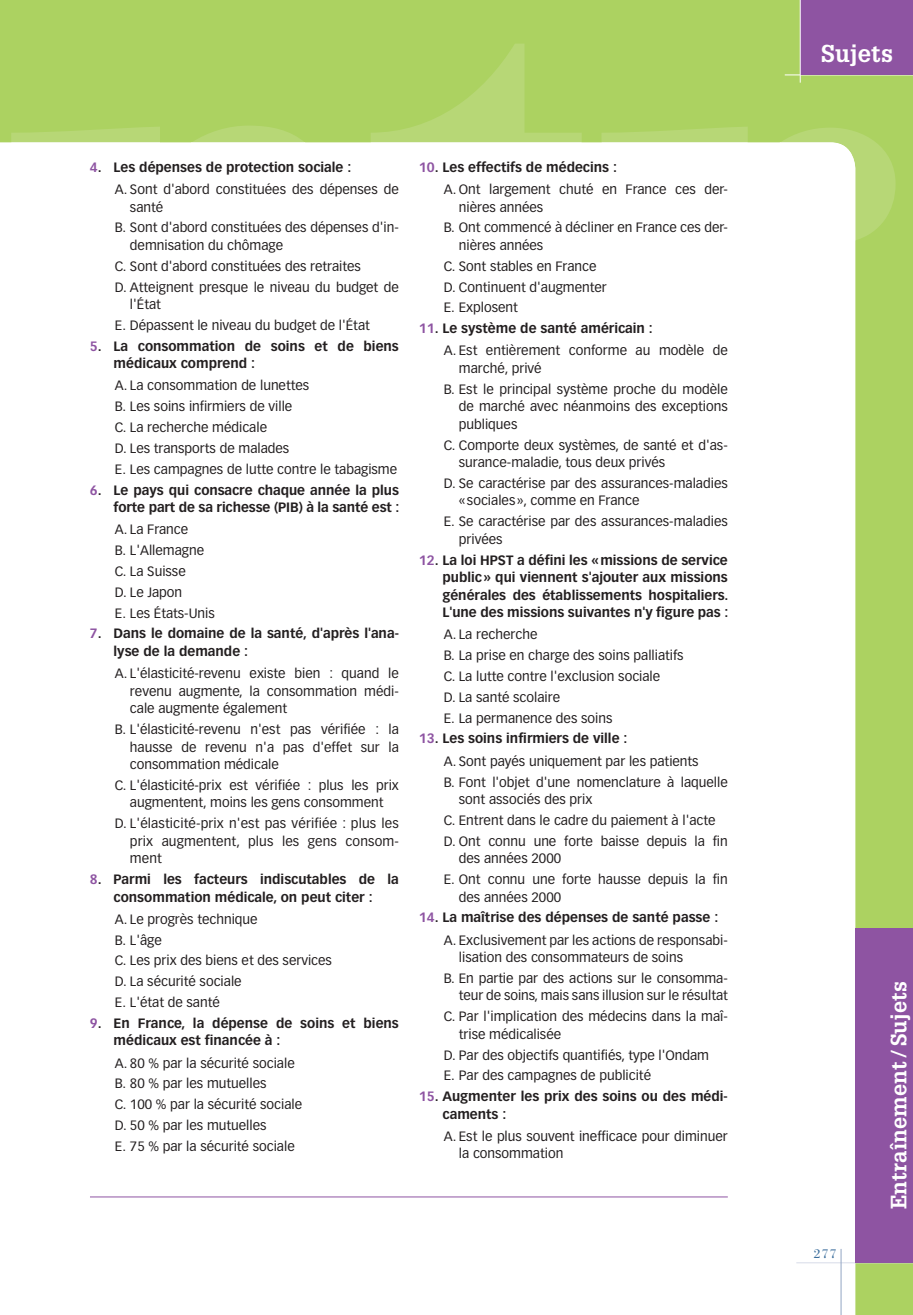
<style>
.page{position:relative;width:913px;height:1315px;background:#acd261}
.page>*{position:absolute;margin:0;border:0;box-sizing:border-box;transform-origin:0 0}
.t1{font:700 23.8px "Glypha";letter-spacing:.01em;color:#fff}
.t2{font:700 21.7px "Glypha";letter-spacing:.01em;color:#fff}
.t3{font:13.3px/20.8px "Vectora LH";color:#231f20}
.t4{font:700 13.3px/17.5px "Vectora LH";color:#231f20}
.t5{font:13.3px "Bodoni";color:#396c9b}
.s1{font-weight:700;color:#8e54a2}
.s2{font-weight:700}
.s3{color:#8e54a2}
</style>
<div class="page">
<div style="left:0;top:142px;width:855px;height:1173px;background:#fff"></div>
<hr style="left:796px;top:1262px;width:117px;height:1px;background:#d7dce8">
<hr style="left:840px;top:1249px;width:1px;height:66px;background:#92a5c3">
<svg style="left:11px;top:44px;width:902px;height:323px"></svg>
<div style="left:10px;top:142px;width:845px;height:238px;background:#fff"></div>
<div style="left:855px;top:928px;width:58px;height:334px;background:#8e54a2"></div>
<hr style="left:90px;top:1196px;width:638px;height:1px;background:#8e54a2">
<div style="left:800px;top:0;width:113px;height:75px;background:#8e54a2"></div>
<hr style="left:800px;top:0;width:1px;height:83px;background:#fff">
<p class="t3" style="left:115px;top:157px;width:285px;line-height:22.2px;text-indent:-25px"><span class="s1">4</span><span class="s2">. Les dépenses de protection sociale :<br></span>A. Sont d'abord constituées des dépenses de</p>
<p class="t3" style="left:115px;top:197px;width:285px;text-indent:15px">santé<br>B. Sont d'abord constituées des dépenses d'in-</p>
<p class="t3" style="left:115px;top:236px;width:285px;text-indent:15px">demnisation du chômage<br>C. Sont d'abord constituées des retraites<br>D. Atteignent presque le niveau du budget de</p>
<p class="t3" style="left:115px;top:295px;width:256px;text-indent:15px">l'État<br>E. Dépassent le niveau du budget de l'État</p>
<p class="t4" style="left:114px;top:338px;width:287px;text-indent:-24px"><span class="s3">5</span>. La consommation de soins et de biens médicaux comprend :</p>
<p class="t3" style="left:115px;top:376px;width:284px">A. La consommation de lunettes<br>B. Les soins infirmiers de ville<br>C. La recherche médicale<br>D. Les transports de malades<br>E. Les campagnes de lutte contre le tabagisme</p>
<p class="t4" style="left:90px;top:482px;width:311px;text-align:right"><span class="s3">6</span>. Le pays qui consacre chaque année la plus forte part de sa richesse (PIB) à la santé est :</p>
<p class="t3" style="left:115px;top:520px;width:101px">A. La France<br>B. L'Allemagne<br>C. La Suisse<br>D. Le Japon<br>E. Les États-Unis</p>
<p class="t4" style="left:114px;top:626px;width:287px;text-indent:-24px"><span class="s3">7</span>. Dans le domaine de la santé, d'après l'ana&shy;lyse de la demande :</p>
<p class="t3" style="left:130px;top:665px;width:270px;line-height:17.5px;text-align:justify;text-indent:-15px">A. L'élasticité-revenu existe bien : quand le revenu augmente, la consommation médi&shy;cale augmente également</p>
<p class="t3" style="left:130px;top:721px;width:270px;line-height:17.5px;text-align:justify;text-indent:-15px">B. L'élasticité-revenu n'est pas vérifiée : la hausse de revenu n'a pas d'effet sur la consommation médicale</p>
<p class="t3" style="left:115px;top:777px;width:285px;line-height:17.5px;text-align:center">C. L'élasticité-prix est vérifiée : plus les prix augmentent, moins les gens consomment</p>
<p class="t3" style="left:130px;top:815px;width:270px;line-height:17.5px;text-align:justify;text-indent:-15px">D. L'élasticité-prix n'est pas vérifiée : plus les prix augmentent, plus les gens consom&shy;ment</p>
<p class="t4" style="left:90px;top:871px;width:310px;text-align:center"><span class="s3">8</span>. Parmi les facteurs indiscutables de la consommation médicale, on peut citer :</p>
<p class="t3" style="left:115px;top:909px;width:218px">A. Le progrès technique<br>B. L'âge<br>C. Les prix des biens et des services<br>D. La sécurité sociale<br>E. L'état de santé</p>
<p class="t4" style="left:114px;top:1015px;width:287px;text-indent:-24px"><span class="s3">9</span>. En France, la dépense de soins et biens médicaux est financée à :</p>
<p class="t3" style="left:115px;top:1053px;width:189px">A. 80 % par la sécurité sociale<br>B. 80 % par les mutuelles<br>C. 100 % par la sécurité sociale<br>D. 50 % par les mutuelles<br>E. 75 % par la sécurité sociale</p>
<p class="t3" style="left:444px;top:157px;width:285px;line-height:22.2px;text-indent:-25px"><span class="s1">10</span><span class="s2">. Les effectifs de médecins :<br></span>A. Ont largement chuté en France ces der-</p>
<p class="t3" style="left:444px;top:197px;width:285px;text-indent:15px">nières années<br>B. Ont commencé à décliner en France ces der-</p>
<p class="t3" style="left:444px;top:236px;width:164px;text-indent:15px">nières années<br>C. Sont stables en France<br>D. Continuent d'augmenter<br>E. Explosent</p>
<p class="t3" style="left:444px;top:318px;width:285px;line-height:22.2px;text-indent:-25px"><span class="s1">11</span><span class="s2">. Le système de santé américain :<br></span>A. Est entièrement conforme au modèle de</p>
<p class="t3" style="left:444px;top:359px;width:285px;text-indent:15px">marché, privé<br>B. Est le principal système proche du modèle</p>
<p class="t3" style="left:459px;top:399px;width:270px;line-height:17.5px">de marché avec néanmoins des exceptions publiques</p>
<p class="t3" style="left:459px;top:437px;width:270px;line-height:17.5px;text-indent:-15px">C. Comporte deux systèmes, de santé et d'as&shy;surance-maladie, tous deux privés</p>
<p class="t3" style="left:459px;top:475px;width:270px;line-height:17.5px;text-indent:-15px">D. Se caractérise par des assurances-maladies « sociales », comme en France</p>
<p class="t3" style="left:459px;top:514px;width:270px;line-height:17.5px;text-indent:-15px">E. Se caractérise par des assurances-maladies privées</p>
<p class="t4" style="left:442px;top:552px;width:287px;text-align:justify;text-indent:-24px"><span class="s3">12</span>. La loi HPST a défini les « missions de service public » qui viennent s'ajouter aux missions générales des établissements hospitaliers.<br>L'une des missions suivantes n'y figure pas :</p>
<p class="t3" style="left:444px;top:625px;width:241px">A. La recherche<br>B. La prise en charge des soins palliatifs<br>C. La lutte contre l'exclusion sociale<br>D. La santé scolaire<br>E. La permanence des soins</p>
<p class="t3" style="left:444px;top:728px;width:256px;line-height:22.2px;text-indent:-25px"><span class="s1">13</span><span class="s2">. Les soins infirmiers de ville :<br></span>A. Sont payés uniquement par les patients</p>
<p class="t3" style="left:459px;top:774px;width:270px;line-height:17.5px;text-indent:-15px">B. Font l'objet d'une nomenclature à laquelle sont associés des prix</p>
<p class="t3" style="left:444px;top:810px;width:285px">C. Entrent dans le cadre du paiement à l'acte<br>D. Ont connu une forte baisse depuis la fin</p>
<p class="t3" style="left:444px;top:849px;width:285px;text-indent:15px">des années 2000<br>E. Ont connu une forte hausse depuis la fin</p>
<p class="t3" style="left:459px;top:887px;width:104px">des années 2000</p>
<p class="t3" style="left:444px;top:907px;width:285px;line-height:22.2px;text-indent:-25px"><span class="s1">14</span><span class="s2">. La maîtrise des dépenses de santé passe :<br></span>A. Exclusivement par les actions de responsabi-</p>
<p class="t3" style="left:444px;top:948px;width:285px;text-indent:15px">lisation des consommateurs de soins<br>B. En partie par des actions sur le consomma-</p>
<p class="t3" style="left:444px;top:986px;width:285px;text-align:right">teur de soins, mais sans illusion sur le résultat<br>C. Par l'implication des médecins dans la maî-</p>
<p class="t3" style="left:444px;top:1024px;width:267px;text-indent:15px">trise médicalisée<br>D. Par des objectifs quantifiés, type l'Ondam<br>E. Par des campagnes de publicité</p>
<p class="t4" style="left:442px;top:1088px;width:287px;text-indent:-24px"><span class="s3">15</span>. Augmenter les prix des soins ou des médi&shy;caments :</p>
<p class="t3" style="left:459px;top:1128px;width:270px;line-height:17.5px;text-indent:-15px">A. Est le plus souvent inefficace pour diminuer la consommation</p>
<h1 class="t1" style="left:821px;top:45px;width:73px">Sujets</h1>
<p class="t5" style="left:814px;top:1248px;width:24px">277</p>
<h2 class="t2" style="left:890px;top:1209px;width:230px;rotate:-90deg">Entraînement / Sujets</h2>
</div>
